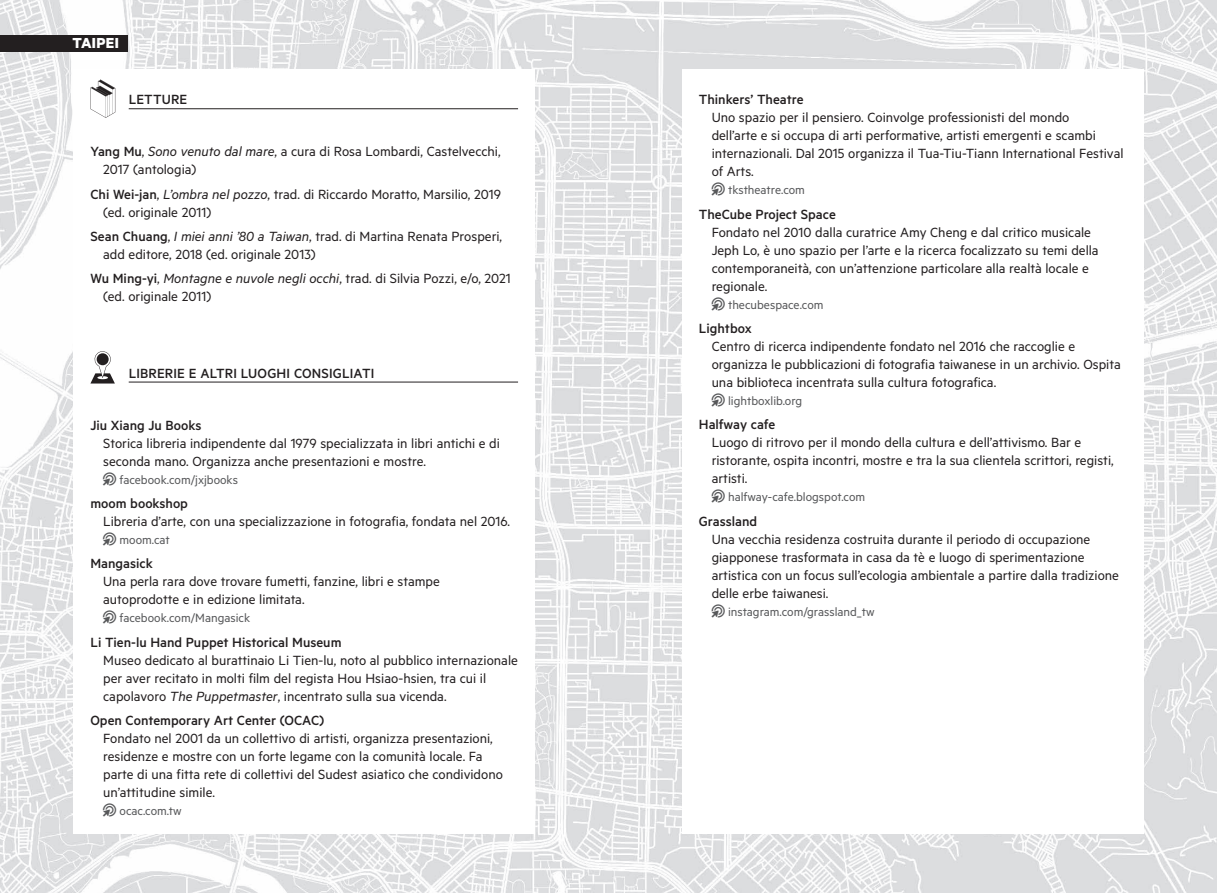
<style>
.page{position:relative;width:1217px;height:893px;background:#fff}
.page>*{position:absolute;margin:0;border:0;box-sizing:border-box;transform-origin:0 0}
.t1{font:700 16.35px "Metric";letter-spacing:.02em;color:#fff}
.t2{font:15px/18px "Metric";color:#231f20}
.t3{font:500 15px "Metric";color:#231f20}
.t4{font:13.5px "Metric";color:#57585a}
.s1{font-weight:500}
.s2{font-style:italic}
</style>
<div class="page">
<img style="left:0;top:0;width:1216px;height:893px">
<div style="left:74px;top:69px;width:461px;height:764px;background:#fff"></div>
<hr style="left:129px;top:108px;width:389px;height:1px;background:#231f20">
<hr style="left:129px;top:382px;width:389px;height:1px;background:#231f20">
<svg style="left:90px;top:80px;width:25px;height:38px"></svg>
<svg style="left:90px;top:351px;width:25px;height:32px"></svg>
<div style="left:0;top:35px;width:128px;height:16px;background:#231f20"></div>
<div style="left:682px;top:69px;width:461px;height:764px;background:#fff"></div>
<p class="t1" style="left:72px;top:33px;width:48px">TAIPEI</p>
<p class="t3" style="left:129px;top:91px;width:60px">LETTURE</p>
<p class="t2" style="left:103px;top:142px;width:399px;text-indent:-13px"><span class="s1">Yang Mu</span>, <span class="s2">Sono venuto dal mare</span>, a cura di Rosa Lombardi, Castelvecchi,<br>2017 (antologia)</p>
<p class="t2" style="left:103px;top:185px;width:399px;text-indent:-13px"><span class="s1">Chi Wei-jan</span>, <span class="s2">L’ombra nel pozzo</span>, trad. di Riccardo Moratto, Marsilio, 2019 (ed. originale 2011)</p>
<p class="t2" style="left:103px;top:227px;width:400px;text-indent:-13px"><span class="s1">Sean Chuang</span>, <span class="s2">I miei anni ’80 a Taiwan</span>, trad. di Martina Renata Prosperi, add editore, 2018 (ed. originale 2013)</p>
<p class="t2" style="left:103px;top:269px;width:409px;text-indent:-13px"><span class="s1">Wu Ming-yi</span>, <span class="s2">Montagne e nuvole negli occhi</span>, trad. di Silvia Pozzi, e/o, 2021 (ed. originale 2011)</p>
<p class="t3" style="left:129px;top:364px;width:247px">LIBRERIE E ALTRI LUOGHI CONSIGLIATI</p>
<p class="t3" style="left:90px;top:416px;width:113px">Jiu Xiang Ju Books</p>
<p class="t2" style="left:103px;top:433px;width:398px">Storica libreria indipendente dal 1979 specializzata in libri antichi e di seconda mano. Organizza anche presentazioni e mostre.</p>
<p class="t4" style="left:103px;top:472px;width:136px">◆●●▲□■▼ facebook.com/jxjbooks</p>
<p class="t3" style="left:90px;top:495px;width:99px">moom bookshop</p>
<p class="t2" style="left:103px;top:512px;width:408px">Libreria d’arte, con una specializzazione in fotografia, fondata nel 2016.</p>
<p class="t4" style="left:103px;top:532px;width:68px">◆●●▲□■▼ moom.cat</p>
<p class="t3" style="left:90px;top:555px;width:64px">Mangasick</p>
<p class="t2" style="left:103px;top:572px;width:338px">Una perla rara dove trovare fumetti, fanzine, libri e stampe autoprodotte e in edizione limitata.</p>
<p class="t4" style="left:103px;top:610px;width:148px">◆●●▲□■▼ facebook.com/Mangasick</p>
<p class="t3" style="left:90px;top:633px;width:252px">Li Tien-lu Hand Puppet Historical Museum</p>
<p class="t2" style="left:103px;top:651px;width:416px">Museo dedicato al burattinaio Li Tien-lu, noto al pubblico internazionale per aver recitato in molti film del regista Hou Hsiao-hsien, tra cui il capolavoro <span class="s2">The Puppetmaster</span>, incentrato sulla sua vicenda.</p>
<p class="t3" style="left:90px;top:712px;width:235px">Open Contemporary Art Center (OCAC)</p>
<p class="t2" style="left:103px;top:729px;width:401px">Fondato nel 2001 da un collettivo di artisti, organizza presentazioni, residenze e mostre con un forte legame con la comunità locale. Fa parte di una fitta rete di collettivi del Sudest asiatico che condividono un’attitudine simile.</p>
<p class="t4" style="left:103px;top:803px;width:80px">◆●●▲□■▼ ocac.com.tw</p>
<p class="t3" style="left:698px;top:91px;width:106px">Thinkers’ Theatre</p>
<p class="t2" style="left:711px;top:108px;width:413px">Uno spazio per il pensiero. Coinvolge professionisti del mondo<br>dell’arte e si occupa di arti performative, artisti emergenti e scambi internazionali. Dal 2015 organizza il Tua-Tiu-Tiann International Festival of Arts.</p>
<p class="t4" style="left:711px;top:182px;width:95px">◆●●▲□■▼ tkstheatre.com</p>
<p class="t3" style="left:698px;top:205px;width:138px">TheCube Project Space</p>
<p class="t2" style="left:711px;top:222px;width:388px">Fondato nel 2010 dalla curatrice Amy Cheng e dal critico musicale Jeph Lo, è uno spazio per l’arte e la ricerca focalizzato su temi della contemporaneità, con un’attenzione particolare alla realtà locale e regionale.</p>
<p class="t4" style="left:711px;top:297px;width:113px">◆●●▲□■▼ thecubespace.com</p>
<p class="t3" style="left:698px;top:320px;width:54px">Lightbox</p>
<p class="t2" style="left:711px;top:337px;width:410px">Centro di ricerca indipendente fondato nel 2016 che raccoglie e organizza le pubblicazioni di fotografia taiwanese in un archivio. Ospita una biblioteca incentrata sulla cultura fotografica.</p>
<p class="t4" style="left:711px;top:393px;width:92px">◆●●▲□■▼ lightboxlib.org</p>
<p class="t3" style="left:698px;top:416px;width:78px">Halfway cafe</p>
<p class="t2" style="left:711px;top:433px;width:403px">Luogo di ritrovo per il mondo della cultura e dell’attivismo. Bar e ristorante, ospita incontri, mostre e tra la sua clientela scrittori, registi, artisti.</p>
<p class="t4" style="left:711px;top:489px;width:155px">◆●●▲□■▼ halfway-cafe.blogspot.com</p>
<p class="t3" style="left:698px;top:512px;width:60px">Grassland</p>
<p class="t2" style="left:711px;top:530px;width:409px">Una vecchia residenza costruita durante il periodo di occupazione giapponese trasformata in casa da tè e luogo di sperimentazione artistica con un focus sull’ecologia ambientale a partire dalla tradizione delle erbe taiwanesi.</p>
<p class="t4" style="left:711px;top:604px;width:164px">◆●●▲□■▼ instagram.com/grassland_tw</p>
</div>
